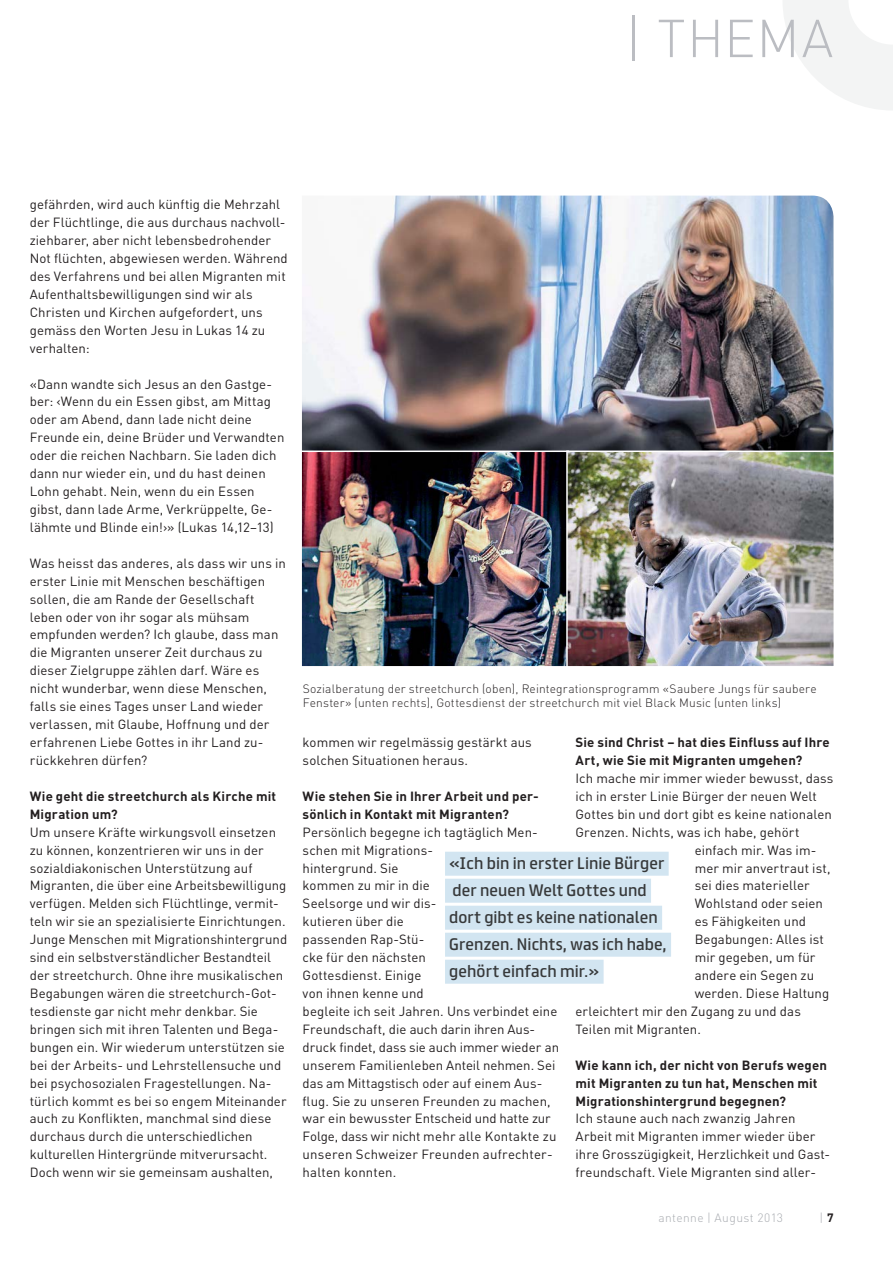
<style>
.page{position:relative;width:893px;height:1263px;background:#fff}
.page>*{position:absolute;margin:0;border:0;box-sizing:border-box;transform-origin:0 0}
.t1{font:300 52.5px "DINOT";letter-spacing:.025em;color:#bbbdc2}
.t2{font:15px/27px "FS Truman";letter-spacing:.005em;color:#37393a}
.t3{font:13.2px/18px "DINOT";letter-spacing:.005em;color:#231f20}
.t4{font:700 13.2px/18px "DINOT";letter-spacing:.015em;color:#231f20}
.t5{font:300 12px/14.4px "DINOT";letter-spacing:.015em;color:#231f20}
.t6{font:300 12px "DINOT";letter-spacing:.035em;color:#a8abb0}
.s1{font-weight:700;color:#231f20}
</style>
<div class="page">
<svg style="left:783px;top:0;width:110px;height:110px"></svg>
<img style="left:302px;top:196px;width:531px;height:254px">
<img style="left:301px;top:450px;width:264px;height:217px">
<img style="left:565px;top:450px;width:269px;height:217px">
<div style="left:445px;top:852px;width:224px;height:24px;background:#d2e5f1"></div>
<div style="left:445px;top:879px;width:206px;height:24px;background:#d2e5f1"></div>
<div style="left:445px;top:906px;width:217px;height:24px;background:#d2e5f1"></div>
<div style="left:445px;top:933px;width:226px;height:24px;background:#d2e5f1"></div>
<div style="left:445px;top:960px;width:159px;height:24px;background:#d2e5f1"></div>
<h1 class="t1" style="left:625px;top:20px;width:210px">| THEMA</h1>
<p class="t3" style="left:30px;top:197px;width:260px">gefährden, wird auch künftig die Mehrzahl der Flüchtlinge, die aus durchaus nachvoll&shy;ziehbarer, aber nicht lebensbedrohender Not flüchten, abgewiesen werden. Während des Verfahrens und bei allen Migranten mit Aufenthaltsbewilligungen sind wir als Christen und Kirchen aufgefordert, uns gemäss den Worten Jesu in Lukas 14 zu verhalten:</p>
<p class="t3" style="left:30px;top:376px;width:256px">«Dann wandte sich Jesus an den Gastge&shy;ber: ‹Wenn du ein Essen gibst, am Mittag oder am Abend, dann lade nicht deine Freunde ein, deine Brüder und Verwandten oder die reichen Nachbarn. Sie laden dich dann nur wieder ein, und du hast deinen Lohn gehabt. Nein, wenn du ein Essen gibst, dann lade Arme, Verkrüppelte, Ge&shy;lähmte und Blinde ein!›» (Lukas 14,12–13)</p>
<p class="t3" style="left:30px;top:556px;width:258px">Was heisst das anderes, als dass wir uns in erster Linie mit Menschen beschäftigen sollen, die am Rande der Gesellschaft leben oder von ihr sogar als mühsam empfunden werden? Ich glaube, dass man die Migranten unserer Zeit durchaus zu dieser Zielgruppe zählen darf. Wäre es nicht wunderbar, wenn diese Menschen, falls sie eines Tages unser Land wieder verlassen, mit Glaube, Hoffnung und der erfahrenen Liebe Gottes in ihr Land zu&shy;rückkehren dürfen?</p>
<p class="t4" style="left:30px;top:788px;width:248px">Wie geht die streetchurch als Kirche mit<br>Migration um?</p>
<p class="t3" style="left:30px;top:824px;width:259px">Um unsere Kräfte wirkungsvoll einsetzen zu können, konzentrieren wir uns in der sozialdiakonischen Unterstützung auf Migranten, die über eine Arbeitsbewilligung verfügen. Melden sich Flüchtlinge, vermit&shy;teln wir sie an spezialisierte Einrichtungen.<br>Junge Menschen mit Migrationshintergrund sind ein selbstverständlicher Bestandteil der streetchurch. Ohne ihre musikalischen Begabungen wären die streetchurch-Got&shy;tesdienste gar nicht mehr denkbar. Sie bringen sich mit ihren Talenten und Bega&shy;bungen ein. Wir wiederum unterstützen sie bei der Arbeits- und Lehrstellensuche und bei psychosozialen Fragestellungen. Na&shy;türlich kommt es bei so engem Miteinander auch zu Konflikten, manchmal sind diese durchaus durch die unterschiedlichen kulturellen Hintergründe mitverursacht.<br>Doch wenn wir sie gemeinsam aushalten,</p>
<p class="t5" style="left:303px;top:683px;width:515px">Sozialberatung der streetchurch (oben), Reintegrationsprogramm «Saubere Jungs für saubere<br>Fenster» (unten rechts), Gottesdienst der streetchurch mit viel Black Music (unten links)</p>
<p class="t4" style="left:575px;top:734px;width:256px">Sie sind Christ – hat dies Einfluss auf Ihre<br>Art, wie Sie mit Migranten umgehen?</p>
<p class="t3" style="left:575px;top:771px;width:259px">Ich mache mir immer wieder bewusst, dass</p>
<p class="t3" style="left:575px;top:789px;width:243px">ich in erster Linie Bürger der neuen Welt</p>
<p class="t3" style="left:575px;top:807px;width:258px">Gottes bin und dort gibt es keine nationalen</p>
<p class="t3" style="left:575px;top:825px;width:225px">Grenzen. Nichts, was ich habe, gehört</p>
<p class="t3" style="left:695px;top:842px;width:123px">einfach mir. Was im-</p>
<p class="t3" style="left:695px;top:860px;width:137px">mer mir anvertraut ist,</p>
<p class="t3" style="left:695px;top:878px;width:117px">sei dies materieller</p>
<p class="t3" style="left:695px;top:896px;width:130px">Wohlstand oder seien</p>
<p class="t3" style="left:695px;top:914px;width:113px">es Fähigkeiten und</p>
<p class="t3" style="left:695px;top:932px;width:131px">Begabungen: Alles ist</p>
<p class="t3" style="left:695px;top:950px;width:122px">mir gegeben, um für</p>
<p class="t3" style="left:695px;top:968px;width:121px">andere ein Segen zu</p>
<p class="t3" style="left:695px;top:986px;width:136px">werden. Diese Haltung</p>
<p class="t3" style="left:575px;top:1004px;width:227px">erleichtert mir den Zugang zu und das</p>
<p class="t3" style="left:575px;top:1022px;width:127px">Teilen mit Migranten.</p>
<p class="t4" style="left:575px;top:1057px;width:253px">Wie kann ich, der nicht von Berufs wegen mit Migranten zu tun hat, Menschen mit<br>Migrationshintergrund begegnen?</p>
<p class="t3" style="left:575px;top:1111px;width:256px">Ich staune auch nach zwanzig Jahren Arbeit mit Migranten immer wieder über ihre Grosszügigkeit, Herzlichkeit und Gast&shy;freundschaft. Viele Migranten sind aller-</p>
<p class="t3" style="left:303px;top:735px;width:231px">kommen wir regelmässig gestärkt aus solchen Situationen heraus.</p>
<p class="t4" style="left:303px;top:788px;width:237px">Wie stehen Sie in Ihrer Arbeit und per&shy;sönlich in Kontakt mit Migranten?</p>
<p class="t3" style="left:303px;top:824px;width:258px">Persönlich begegne ich tagtäglich Men&shy;schen mit Migrations-<br>hintergrund. Sie<br>kommen zu mir in die<br>Seelsorge und wir dis-<br>kutieren über die<br>passenden Rap-Stü-<br>cke für den nächsten<br>Gottesdienst. Einige<br>von ihnen kenne und<br>begleite ich seit Jahren. Uns verbindet eine<br>Freundschaft, die auch darin ihren Aus&shy;druck findet, dass sie auch immer wieder an unserem Familienleben Anteil nehmen. Sei das am Mittagstisch oder auf einem Aus&shy;flug. Sie zu unseren Freunden zu machen, war ein bewusster Entscheid und hatte zur<br>Folge, dass wir nicht mehr alle Kontakte zu unseren Schweizer Freunden aufrechter&shy;halten konnten.</p>
<p class="t2" style="left:449px;top:851px;width:219px">«Ich bin in erster Linie Bürger der neuen Welt Gottes und dort gibt es keine nationalen<br>Grenzen. Nichts, was ich habe, gehört einfach mir.»</p>
<p class="t6" style="left:658px;top:1214px;width:126px">antenne | August 2013</p>
<p class="t6" style="left:820px;top:1214px;width:15px">| <span class="s1">7</span></p>
</div>
